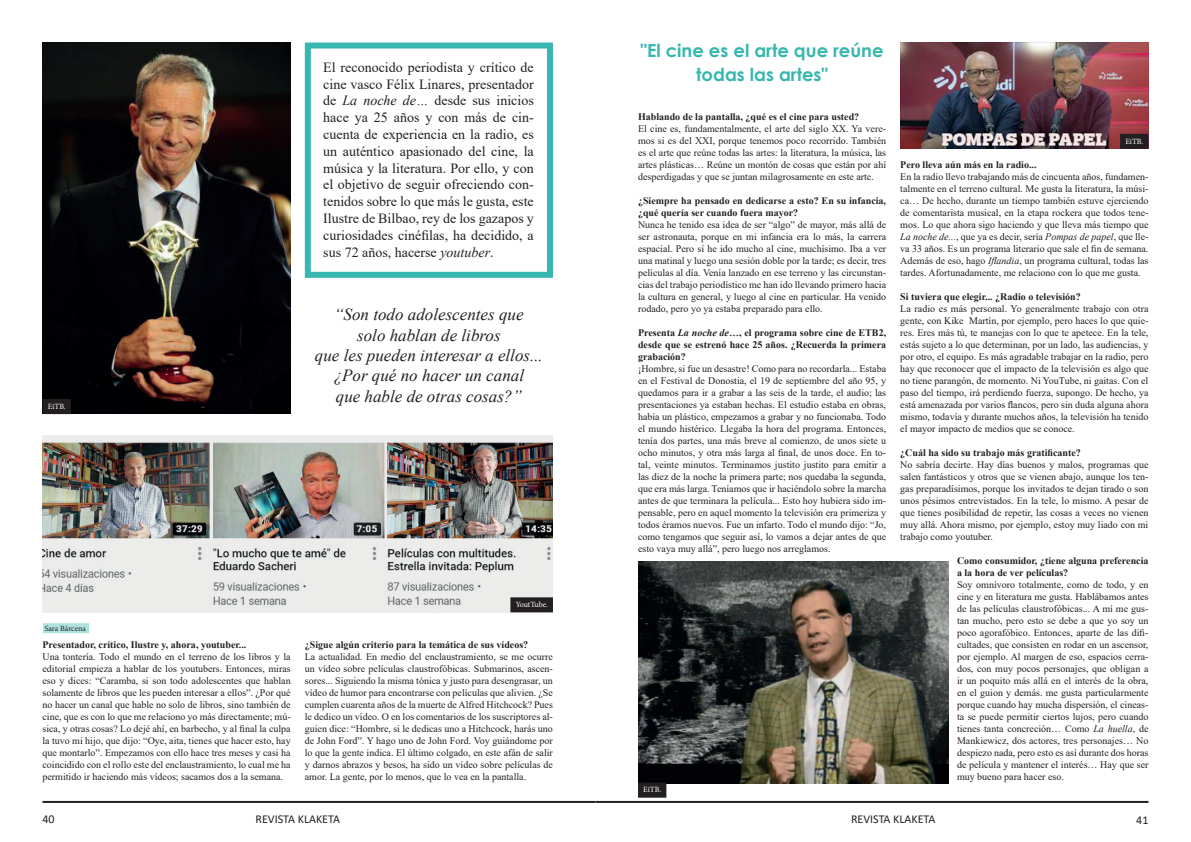
<style>
.page{position:relative;width:1191px;height:842px;background:#fff}
.page>*{position:absolute;margin:0;border:0;box-sizing:border-box;transform-origin:0 0}
.t1{font:700 18px/24.4px "Century Gothic";color:#37b7af;text-align:center}
.t2{font:italic 17px/20.4px "Times New Roman";color:#231f20;text-align:center}
.t3{font:14px/16.8px "Times New Roman";color:#231f20;text-align:justify}
.t4{font:12px "Calibri";color:#231f20}
.t5{font:10px/12px "Times New Roman";color:#231f20;text-align:justify}
.t6{font:700 10px/12px "Times New Roman";color:#231f20}
.t7{font:8px "Minion Pro";color:#fff}
.t8{font:8px "Minion Pro";color:#231f20}
.s1{font-style:italic}
</style>
<div class="page">
<hr style="left:43px;top:801px;width:552px;height:2px;background:#231f20">
<hr style="left:595px;top:801px;width:553px;height:2px;background:#231f20">
<div style="left:305px;top:43px;width:248px;height:235px;border:6px solid #37b7af"></div>
<img style="left:43px;top:435px;width:510px;height:177px">
<img style="left:638px;top:561px;width:310px;height:222px">
<img style="left:43px;top:43px;width:248px;height:371px">
<img style="left:900px;top:43px;width:248px;height:106px">
<div style="left:44px;top:400px;width:26px;height:13px;background:#231f20"></div>
<div style="left:43px;top:399px;width:28px;height:15px;border:2px solid #231f20"></div>
<div style="left:511px;top:598px;width:41px;height:13px;background:#231f20"></div>
<div style="left:510px;top:597px;width:43px;height:15px;border:2px solid #231f20"></div>
<div style="left:639px;top:784px;width:26px;height:13px;background:#231f20"></div>
<div style="left:638px;top:783px;width:28px;height:15px;border:2px solid #231f20"></div>
<div style="left:1121px;top:135px;width:26px;height:13px;background:#231f20"></div>
<div style="left:1120px;top:134px;width:28px;height:15px;border:2px solid #231f20"></div>
<div style="left:43px;top:623px;width:46px;height:10px;background:#afe2df"></div>
<p class="t7" style="left:48px;top:401px;width:20px">EiTB.</p>
<p class="t3" style="left:323px;top:58px;width:212px">El reconocido periodista y crítico de cine vasco Félix Linares, presentador de <span class="s1">La noche de…</span> desde sus inicios hace ya 25 años y con más de cin&shy;cuenta de experiencia en la radio, es un auténtico apasionado del cine, la música y la literatura. Por ello, y con el objetivo de seguir ofreciendo con&shy;tenidos sobre lo que más le gusta, este Ilustre de Bilbao, rey de los gazapos y curiosidades cinéfilas, ha decidido, a sus 72 años, hacerse <span class="s1">youtuber</span>.</p>
<h2 class="t2" style="left:315px;top:304px;width:229px">“Son todo adolescentes que<br>solo hablan de libros<br>que les pueden interesar a ellos... ¿Por qué no hacer un canal<br>que hable de otras cosas?”</h2>
<p class="t8" style="left:45px;top:623px;width:43px">Sara Bárcena</p>
<p class="t6" style="left:43px;top:638px;width:205px">Presentador, crítico, Ilustre y, ahora, youtuber...</p>
<p class="t5" style="left:43px;top:650px;width:250px">Una tontería. Todo el mundo en el terreno de los libros y la editorial empieza a hablar de los youtubers. Entonces, miras eso y dices: “Caramba, si son todo adolescentes que hablan solamente de libros que les pueden interesar a ellos”. ¿Por qué no hacer un canal que hable no solo de libros, sino también de cine, que es con lo que me relaciono yo más directamente; mú&shy;sica, y otras cosas? Lo dejé ahí, en barbecho, y al final la culpa la tuvo mi hijo, que dijo: “Oye, aita, tienes que hacer esto, hay que montarlo”. Empezamos con ello hace tres meses y casi ha coincidido con el rollo este del enclaustramiento, lo cual me ha permitido ir haciendo más vídeos; sacamos dos a la semana.</p>
<p class="t7" style="left:515px;top:599px;width:34px">YoutTube.</p>
<p class="t6" style="left:305px;top:638px;width:225px">¿Sigue algún criterio para la temática de sus vídeos?</p>
<p class="t5" style="left:305px;top:650px;width:250px">La actualidad. En medio del enclaustramiento, se me ocurre un vídeo sobre películas claustrofóbicas. Submarinos, ascen&shy;sores... Siguiendo la misma tónica y justo para desengrasar, un vídeo de humor para encontrarse con películas que alivien. ¿Se cumplen cuarenta años de la muerte de Alfred Hitchcock? Pues le dedico un vídeo. O en los comentarios de los suscriptores al&shy;guien dice: “Hombre, si le dedicas uno a Hitchcock, harás uno de John Ford”. Y hago uno de John Ford. Voy guiándome por lo que la gente indica. El último colgado, en este afán de salir y darnos abrazos y besos, ha sido un vídeo sobre películas de amor. La gente, por lo menos, que lo vea en la pantalla.</p>
<h1 class="t1" style="left:640px;top:37px;width:245px">"El cine es el arte que reúne todas las artes"</h1>
<p class="t6" style="left:638px;top:110px;width:223px">Hablando de la pantalla, ¿qué es el cine para usted?</p>
<p class="t5" style="left:638px;top:122px;width:250px">El cine es, fundamentalmente, el arte del siglo XX. Ya vere&shy;mos si es del XXI, porque tenemos poco recorrido. También es el arte que reúne todas las artes: la literatura, la música, las artes plásticas… Reúne un montón de cosas que están por ahí desperdigadas y que se juntan milagrosamente en este arte.</p>
<p class="t6" style="left:638px;top:194px;width:250px">¿Siempre ha pensado en dedicarse a esto? En su infancia, ¿qué quería ser cuando fuera mayor?</p>
<p class="t5" style="left:638px;top:218px;width:250px">Nunca he tenido esa idea de ser “algo” de mayor, más allá de ser astronauta, porque en mi infancia era lo más, la carrera espacial. Pero sí he ido mucho al cine, muchísimo. Iba a ver una matinal y luego una sesión doble por la tarde; es decir, tres películas al día. Venía lanzado en ese terreno y las circunstan&shy;cias del trabajo periodístico me han ido llevando primero hacia la cultura en general, y luego al cine en particular. Ha venido rodado, pero yo ya estaba preparado para ello.</p>
<p class="t6" style="left:638px;top:326px;width:250px;text-align:justify">Presenta <span class="s1">La noche de…</span>, el programa sobre cine de ETB2, desde que se estrenó hace 25 años. ¿Recuerda la primera grabación?</p>
<p class="t5" style="left:638px;top:362px;width:250px">¡Hombre, si fue un desastre! Como para no recordarla... Estaba en el Festival de Donostia, el 19 de septiembre del año 95, y quedamos para ir a grabar a las seis de la tarde, el audio; las presentaciones ya estaban hechas. El estudio estaba en obras, había un plástico, empezamos a grabar y no funcionaba. Todo el mundo histérico. Llegaba la hora del programa. Entonces, tenía dos partes, una más breve al comienzo, de unos siete u ocho minutos, y otra más larga al final, de unos doce. En to&shy;tal, veinte minutos. Terminamos justito justito para emitir a las diez de la noche la primera parte; nos quedaba la segunda, que era más larga. Teníamos que ir haciéndolo sobre la marcha antes de que terminara la película... Esto hoy hubiera sido im&shy;pensable, pero en aquel momento la televisión era primeriza y todos éramos nuevos. Fue un infarto. Todo el mundo dijo: “Jo, como tengamos que seguir así, lo vamos a dejar antes de que esto vaya muy allá”, pero luego nos arreglamos.</p>
<p class="t7" style="left:643px;top:784px;width:20px">EiTB.</p>
<p class="t7" style="left:1125px;top:136px;width:20px">EiTB.</p>
<p class="t6" style="left:900px;top:158px;width:138px">Pero lleva aún más en la radio...</p>
<p class="t5" style="left:900px;top:170px;width:250px">En la radio llevo trabajando más de cincuenta años, fundamen&shy;talmente en el terreno cultural. Me gusta la literatura, la músi&shy;ca… De hecho, durante un tiempo también estuve ejerciendo de comentarista musical, en la etapa rockera que todos tene&shy;mos. Lo que ahora sigo haciendo y que lleva más tiempo que <span class="s1">La noche de...</span>, que ya es decir, sería <span class="s1">Pompas de papel</span>, que lle&shy;va 33 años. Es un programa literario que sale el fin de semana.<br>Además de eso, hago <span class="s1">Iflandia</span>, un programa cultural, todas las tardes. Afortunadamente, me relaciono con lo que me gusta.</p>
<p class="t6" style="left:900px;top:290px;width:182px">Si tuviera que elegir... ¿Radio o televisión?</p>
<p class="t5" style="left:900px;top:302px;width:250px">La radio es más personal. Yo generalmente trabajo con otra gente, con Kike Martín, por ejemplo, pero haces lo que quie&shy;res. Eres más tú, te manejas con lo que te apetece. En la tele, estás sujeto a lo que determinan, por un lado, las audiencias, y por otro, el equipo. Es más agradable trabajar en la radio, pero hay que reconocer que el impacto de la televisión es algo que no tiene parangón, de momento. Ni YouTube, ni gaitas. Con el paso del tiempo, irá perdiendo fuerza, supongo. De hecho, ya está amenazada por varios flancos, pero sin duda alguna ahora mismo, todavía y durante muchos años, la televisión ha tenido el mayor impacto de medios que se conoce.</p>
<p class="t6" style="left:900px;top:446px;width:182px">¿Cuál ha sido su trabajo más gratificante?</p>
<p class="t5" style="left:900px;top:458px;width:250px">No sabría decirte. Hay días buenos y malos, programas que salen fantásticos y otros que se vienen abajo, aunque los ten&shy;gas preparadísimos, porque los invitados te dejan tirado o son unos pésimos entrevistados. En la tele, lo mismo. A pesar de que tienes posibilidad de repetir, las cosas a veces no vienen muy allá. Ahora mismo, por ejemplo, estoy muy liado con mi trabajo como youtuber.</p>
<p class="t6" style="left:957px;top:554px;width:193px">Como consumidor, ¿tiene alguna preferencia a la hora de ver películas?</p>
<p class="t5" style="left:957px;top:578px;width:193px">Soy omnívoro totalmente, como de todo, y en cine y en literatura me gusta. Hablábamos antes de las películas claustrofóbicas... A mí me gus&shy;tan mucho, pero esto se debe a que yo soy un poco agorafóbico. Entonces, aparte de las difi&shy;cultades, que consisten en rodar en un ascensor, por ejemplo. Al margen de eso, espacios cerra&shy;dos, con muy pocos personajes, que obligan a ir un poquito más allá en el interés de la obra, en el guion y demás. me gusta particularmente porque cuando hay mucha dispersión, el cineas&shy;ta se puede permitir ciertos lujos, pero cuando tienes tanta concreción… Como <span class="s1">La huella</span>, de Mankiewicz, dos actores, tres personajes… No despiezo nada, pero esto es así durante dos horas de película y mantener el interés… Hay que ser muy bueno para hacer eso.</p>
<p class="t4" style="left:43px;top:811px;width:14px">40</p>
<p class="t4" style="left:255px;top:810px;width:86px">REVISTA KLAKETA</p>
<p class="t4" style="left:851px;top:810px;width:86px">REVISTA KLAKETA</p>
<p class="t4" style="left:1136px;top:811px;width:14px">41</p>
</div>
